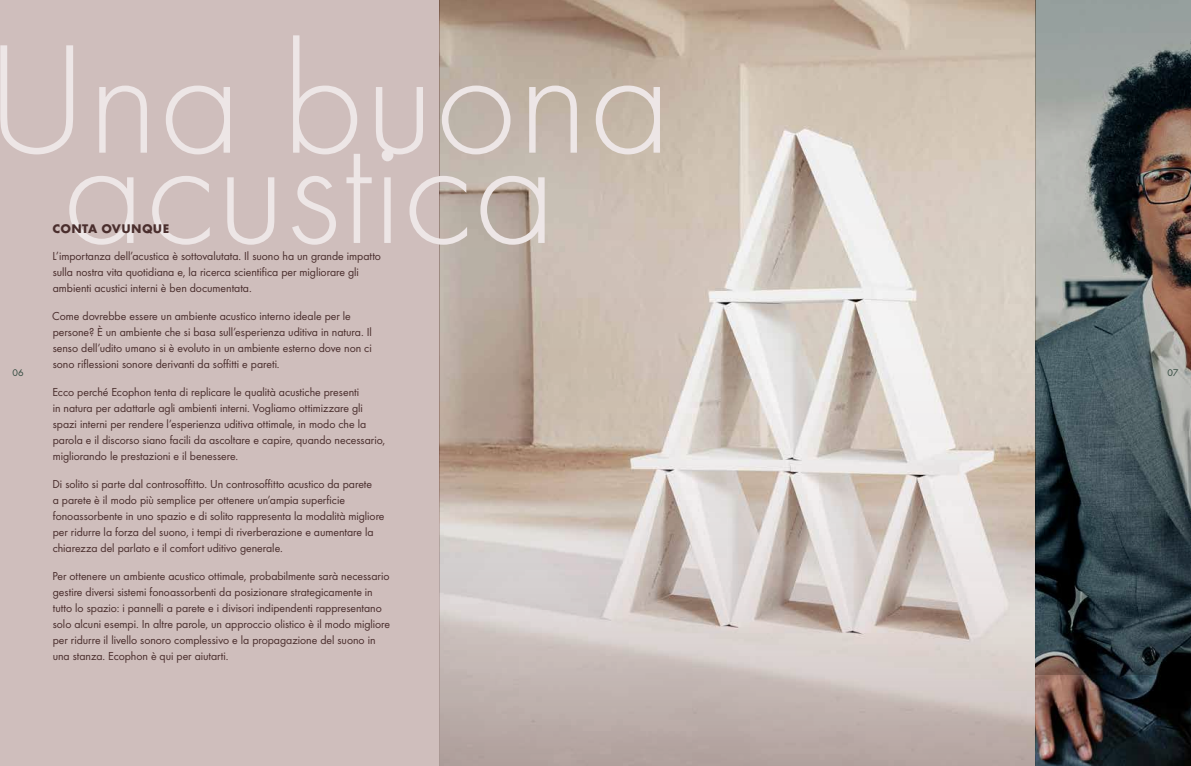
<style>
.page{position:relative;width:1191px;height:766px;background:#fff}
.page>*{position:absolute;margin:0;border:0;box-sizing:border-box;transform-origin:0 0}
.t1{font:300 160.8px "Futura";color:#ede6e6}
.t2{font:700 13px "Futura";letter-spacing:.03em;color:#4a2e2d}
.t3{font:12px/16px "Futura Boo";letter-spacing:-.005em;color:#4a2e2d}
.t4{font:10px "Futura Boo";color:#2f473c}
</style>
<div class="page">
<div style="left:0;top:0;width:439px;height:765px;background:#cfbebc"></div>
<img style="left:439px;top:0;width:752px;height:765px">
<h1 class="t1" style="left:-14px;top:8px;width:687px">Una buona</h1>
<h1 class="t1" style="left:62px;top:99px;width:495px">acustica</h1>
<p class="t2" style="left:52px;top:220px;width:118px">CONTA OVUNQUE</p>
<p class="t3" style="left:53px;top:248px;width:330px">L’importanza dell’acustica è sottovalutata. Il suono ha un grande impatto sulla nostra vita quotidiana e, la ricerca scientifica per migliorare gli ambienti acustici interni è ben documentata.</p>
<p class="t3" style="left:52px;top:308px;width:321px">Come dovrebbe essere un ambiente acustico interno ideale per le persone? È un ambiente che si basa sull’esperienza uditiva in natura. Il senso dell’udito umano si è evoluto in un ambiente esterno dove non ci sono riflessioni sonore derivanti da soffitti e pareti.</p>
<p class="t3" style="left:53px;top:384px;width:334px">Ecco perché Ecophon tenta di replicare le qualità acustiche presenti<br>in natura per adattarle agli ambienti interni. Vogliamo ottimizzare gli spazi interni per rendere l’esperienza uditiva ottimale, in modo che la parola e il discorso siano facili da ascoltare e capire, quando necessario, migliorando le prestazioni e il benessere.</p>
<p class="t3" style="left:53px;top:476px;width:333px">Di solito si parte dal controsoffitto. Un controsoffitto acustico da parete<br>a parete è il modo più semplice per ottenere un’ampia superficie fonoassorbente in uno spazio e di solito rappresenta la modalità migliore per ridurre la forza del suono, i tempi di riverberazione e aumentare la chiarezza del parlato e il comfort uditivo generale.</p>
<p class="t3" style="left:53px;top:568px;width:339px">Per ottenere un ambiente acustico ottimale, probabilmente sarà necessario gestire diversi sistemi fonoassorbenti da posizionare strategicamente in tutto lo spazio: i pannelli a parete e i divisori indipendenti rappresentano solo alcuni esempi. In altre parole, un approccio olistico è il modo migliore per ridurre il livello sonoro complessivo e la propagazione del suono in una stanza. Ecophon è qui per aiutarti.</p>
<p class="t4" style="left:12px;top:366px;width:13px">06</p>
<p class="t4" style="left:1167px;top:366px;width:13px">07</p>
</div>
